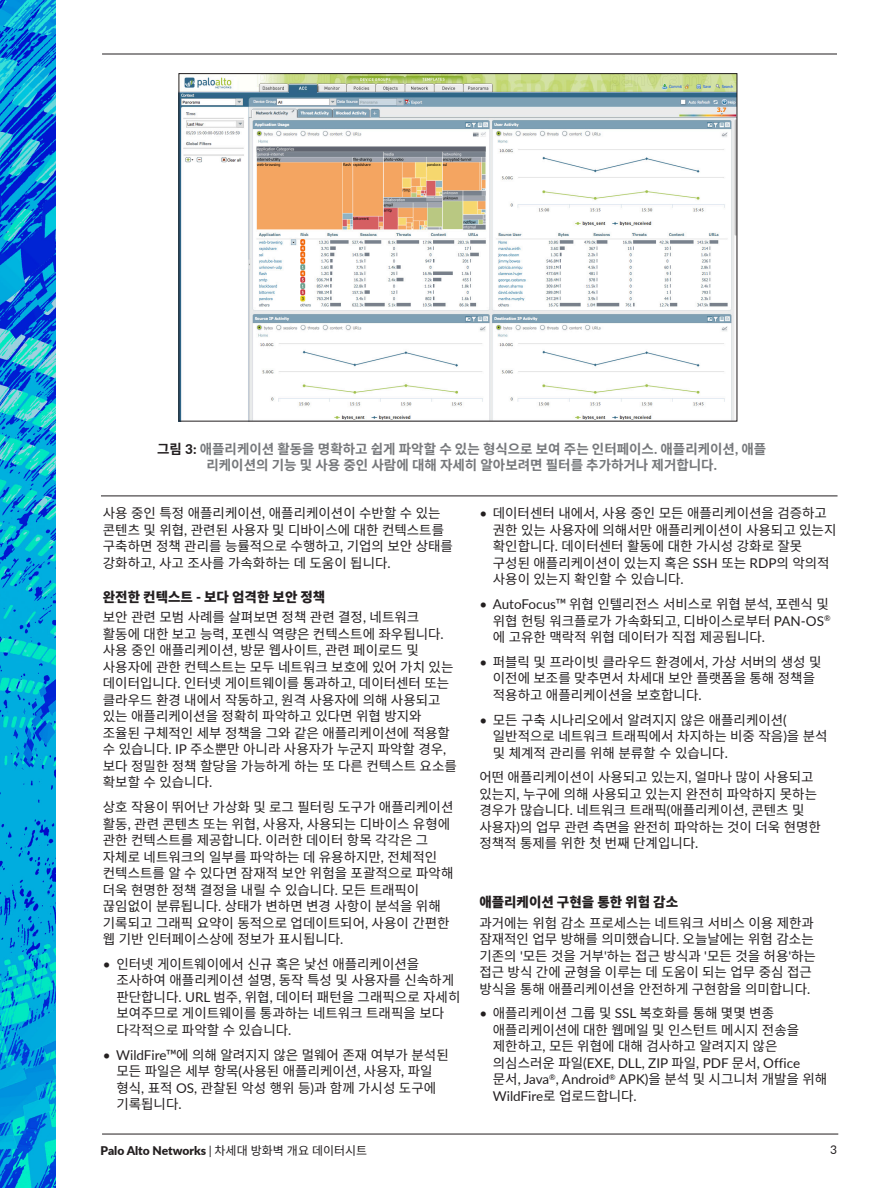
<style>
.page{position:relative;width:891px;height:1188px;background:#fff}
.page>*{position:absolute;margin:0;border:0;box-sizing:border-box;transform-origin:0 0}
.body_text_-_no_basel{font:13.5px/16.5px "Noto Sans KR";color:#231f20}
.figure_caption_with{font:700 13.5px/16.2px "Noto Sans KR";color:#76787b;text-align:center}
.subhead_tier_1{font:900 13.5px "Noto Sans KR";color:#231f20}
.t1{font:900 12px "Lato";color:#231f20}
.t2{font:12px "Lato";color:#231f20}
.s1{color:#231f20}
.s2{font-family:"Lato";font-weight:800;color:#231f20}
.s3{font-family:"Lato";font-weight:800}
.s4{font-family:"Lato"}
.s5{font-weight:400}
.s6{font-family:"Noto Sans KR";font-weight:400}
</style>
<div class="page">
<hr style="left:102px;top:1134px;width:736px;height:1px;background:#231f20">
<hr style="left:102px;top:54px;width:735px;height:1px;background:#231f20">
<img style="left:0;top:0;width:56px;height:1188px">
<img style="left:181px;top:75px;width:554px;height:344px">
<hr style="left:101px;top:496px;width:737px;height:1px;background:#231f20">
<p class="figure_caption_with" style="left:157px;top:441px;width:611px"><span class="s1">그림</span> <span class="s2">3:</span> 애플리케이션 활동을 명확하고 쉽게 파악할 수 있는 형식으로 보여 주는 인터페이스<span class="s3">.</span> 애플리케이션<span class="s3">,</span> 애플 리케이션의 기능 및 사용 중인 사람에 대해 자세히 알아보려면 필터를 추가하거나 제거합니다<span class="s3">.</span></p>
<p class="body_text_-_no_basel" style="left:103px;top:506px;width:352px">사용 중인 특정 애플리케이션<span class="s4">,</span> 애플리케이션이 수반할 수 있는 콘텐츠 및 위협<span class="s4">,</span> 관련된 사용자 및 디바이스에 대한 컨텍스트를 구축하면 정책 관리를 능률적으로 수행하고<span class="s4">,</span> 기업의 보안 상태를 강화하고<span class="s4">,</span> 사고 조사를 가속화하는 데 도움이 됩니다<span class="s4">.</span></p>
<p class="subhead_tier_1" style="left:103px;top:589px;width:224px">완전한 컨텍스트 <span class="s4">-</span> 보다 엄격한 보안 정책</p>
<p class="body_text_-_no_basel" style="left:103px;top:609px;width:356px">보안 관련 모범 사례를 살펴보면 정책 관련 결정<span class="s4">,</span> 네트워크 활동에 대한 보고 능력<span class="s4">,</span> 포렌식 역량은 컨텍스트에 좌우됩니다<span class="s4">. </span>사용 중인 애플리케이션<span class="s4">,</span> 방문 웹사이트<span class="s4">,</span> 관련 페이로드 및 사용자에 관한 컨텍스트는 모두 네트워크 보호에 있어 가치 있는 데이터입니다<span class="s4">.</span> 인터넷 게이트웨이를 통과하고<span class="s4">,</span> 데이터센터 또는 클라우드 환경 내에서 작동하고<span class="s4">,</span> 원격 사용자에 의해 사용되고 있는 애플리케이션을 정확히 파악하고 있다면 위협 방지와 조율된 구체적인 세부 정책을 그와 같은 애플리케이션에 적용할 수 있습니다<span class="s4">. IP</span> 주소뿐만 아니라 사용자가 누군지 파악할 경우<span class="s4">, </span>보다 정밀한 정책 할당을 가능하게 하는 또 다른 컨텍스트 요소를 확보할 수 있습니다<span class="s4">.</span></p>
<p class="body_text_-_no_basel" style="left:103px;top:799px;width:352px">상호 작용이 뛰어난 가상화 및 로그 필터링 도구가 애플리케이션 활동<span class="s4">,</span> 관련 콘텐츠 또는 위협<span class="s4">,</span> 사용자<span class="s4">,</span> 사용되는 디바이스 유형에 관한 컨텍스트를 제공합니다<span class="s4">.</span> 이러한 데이터 항목 각각은 그 자체로 네트워크의 일부를 파악하는 데 유용하지만<span class="s4">,</span> 전체적인 컨텍스트를 알 수 있다면 잠재적 보안 위험을 포괄적으로 파악해 더욱 현명한 정책 결정을 내릴 수 있습니다<span class="s4">.</span> 모든 트래픽이 끊임없이 분류됩니다<span class="s4">.</span> 상태가 변하면 변경 사항이 분석을 위해 기록되고 그래픽 요약이 동적으로 업데이트되어<span class="s4">,</span> 사용이 간편한 웹 기반 인터페이스상에 정보가 표시됩니다<span class="s4">.</span></p>
<p class="body_text_-_no_basel" style="left:116px;top:956px;width:346px;text-indent:-14px"><span class="s4">•</span> 인터넷 게이트웨이에서 신규 혹은 낯선 애플리케이션을 조사하여 애플리케이션 설명<span class="s4">,</span> 동작 특성 및 사용자를 신속하게 판단합니다<span class="s4">. URL</span> 범주<span class="s4">,</span> 위협<span class="s4">,</span> 데이터 패턴을 그래픽으로 자세히 보여주므로 게이트웨이를 통과하는 네트워크 트래픽을 보다 다각적으로 파악할 수 있습니다<span class="s4">.</span></p>
<p class="body_text_-_no_basel" style="left:116px;top:1047px;width:334px;text-indent:-14px"><span class="s4">• WildFire</span>™에 의해 알려지지 않은 멀웨어 존재 여부가 분석된 모든 파일은 세부 항목<span class="s4">(</span>사용된 애플리케이션<span class="s4">,</span> 사용자<span class="s4">,</span> 파일 형식<span class="s4">,</span> 표적 <span class="s4">OS,</span> 관찰된 악성 행위 등<span class="s4">)</span>과 함께 가시성 도구에 기록됩니다<span class="s4">.</span></p>
<p class="body_text_-_no_basel" style="left:493px;top:506px;width:345px;text-indent:-14px"><span class="s4">•</span> 데이터센터 내에서<span class="s4">,</span> 사용 중인 모든 애플리케이션을 검증하고 권한 있는 사용자에 의해서만 애플리케이션이 사용되고 있는지 확인합니다<span class="s4">.</span> 데이터센터 활동에 대한 가시성 강화로 잘못 구성된 애플리케이션이 있는지 혹은 <span class="s4">SSH</span> 또는 <span class="s4">RDP</span>의 악의적 사용이 있는지 확인할 수 있습니다<span class="s4">.</span></p>
<p class="body_text_-_no_basel" style="left:493px;top:596px;width:339px;text-indent:-14px"><span class="s4">• AutoFocus</span>™ 위협 인텔리전스 서비스로 위협 분석<span class="s4">,</span> 포렌식 및 위협 헌팅 워크플로가 가속화되고<span class="s4">,</span> 디바이스로부터 <span class="s4">PAN-OS</span><sup>® </sup>에 고유한 맥락적 위협 데이터가 직접 제공됩니다<span class="s4">.</span></p>
<p class="body_text_-_no_basel" style="left:493px;top:654px;width:330px;text-indent:-13px"><span class="s4">•</span> 퍼블릭 및 프라이빗 클라우드 환경에서<span class="s4">,</span> 가상 서버의 생성 및 이전에 보조를 맞추면서 차세대 보안 플랫폼을 통해 정책을 적용하고 애플리케이션을 보호합니다<span class="s4">.</span></p>
<p class="body_text_-_no_basel" style="left:493px;top:712px;width:336px;text-indent:-13px"><span class="s4">•</span> 모든 구축 시나리오에서 알려지지 않은 애플리케이션<span class="s4">( </span>일반적으로 네트워크 트래픽에서 차지하는 비중 작음<span class="s4">)</span>을 분석 및 체계적 관리를 위해 분류할 수 있습니다<span class="s4">.</span></p>
<p class="body_text_-_no_basel" style="left:479px;top:770px;width:343px">어떤 애플리케이션이 사용되고 있는지<span class="s4">,</span> 얼마나 많이 사용되고 있는지<span class="s4">,</span> 누구에 의해 사용되고 있는지 완전히 파악하지 못하는 경우가 많습니다<span class="s4">.</span> 네트워크 트래픽<span class="s4">(</span>애플리케이션<span class="s4">,</span> 콘텐츠 및 사용자<span class="s4">)</span>의 업무 관련 측면을 완전히 파악하는 것이 더욱 현명한 정책적 통제를 위한 첫 번째 단계입니다<span class="s4">.</span></p>
<p class="subhead_tier_1" style="left:479px;top:894px;width:200px">애플리케이션 구현을 통한 위험 감소</p>
<p class="body_text_-_no_basel" style="left:479px;top:915px;width:338px">과거에는 위험 감소 프로세스는 네트워크 서비스 이용 제한과 잠재적인 업무 방해를 의미했습니다<span class="s4">.</span> 오늘날에는 위험 감소는 기존의 <span class="s4">'</span>모든 것을 거부<span class="s4">'</span>하는 접근 방식과 <span class="s4">'</span>모든 것을 허용<span class="s4">'</span>하는 접근 방식 간에 균형을 이루는 데 도움이 되는 업무 중심 접근 방식을 통해 애플리케이션을 안전하게 구현함을 의미합니다<span class="s4">.</span></p>
<p class="body_text_-_no_basel" style="left:493px;top:1005px;width:336px;text-indent:-13px"><span class="s4">•</span> 애플리케이션 그룹 및 <span class="s4">SSL</span> 복호화를 통해 몇몇 변종 애플리케이션에 대한 웹메일 및 인스턴트 메시지 전송을 제한하고<span class="s4">,</span> 모든 위협에 대해 검사하고 알려지지 않은 의심스러운 파일<span class="s4">(EXE, DLL, ZIP</span> 파일<span class="s4">, PDF</span> 문서<span class="s4">, Office </span>문서<span class="s4">, Java</span><sup>®</sup><span class="s4">, Android</span><sup>®</sup> <span class="s4">APK)</span>을 분석 및 시그니처 개발을 위해<br><span class="s4">WildFire</span>로 업로드합니다<span class="s4">.</span></p>
<p class="t1" style="left:101px;top:1141px;width:268px">Palo Alto Networks <span class="s5">|</span> <span class="s6">차세대 방화벽 개요 데이터시트</span></p>
<p class="t2" style="left:830px;top:1141px;width:8px">3</p>
</div>
